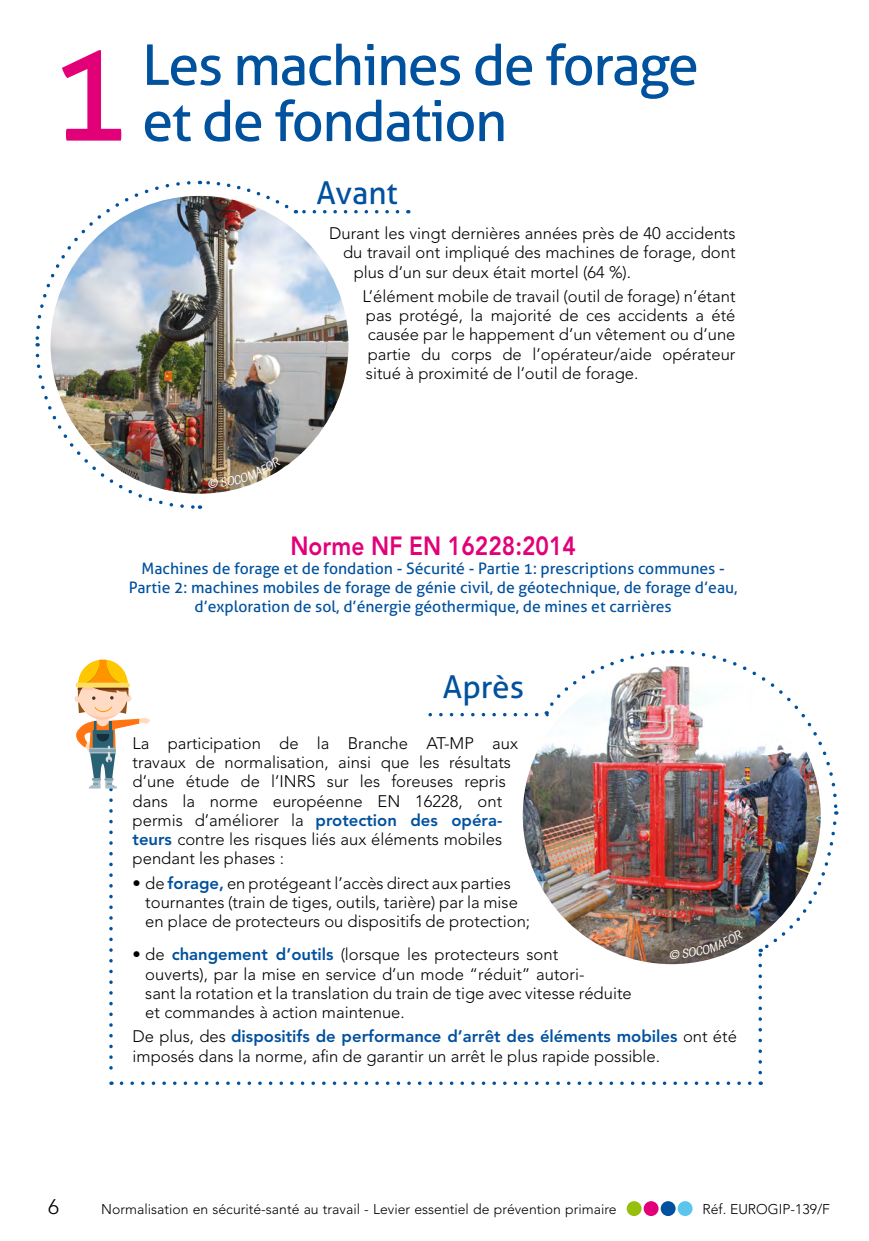
<style>
.page{position:relative;width:869px;height:1241px;background:#fff}
.page>*{position:absolute;margin:0;border:0;box-sizing:border-box;transform-origin:0 0}
.t1{font:138.95px "Aller";color:#e20079}
.t2{font:56px/56px "Aller";letter-spacing:-.03em;color:#00519e}
.t3{font:31.5px "Aller";color:#00519e}
.t4{font:800 26.07px "Avenir LT";color:#e20079;scale:.87 1}
.t5{font:300 21px "Avenir LT";color:#000}
.t6{font:300 16.62px/19.2px "Avenir LT";color:#000}
.t7{font:15.75px/18.9px "Aller";color:#00519e;text-align:center}
.t8{font:300 14px "Avenir LT";color:#000}
.s1{font-weight:800;color:#00519e}
</style>
<div class="page">
<div style="left:626px;top:1200px;width:15px;height:15px;background:#98bf0c;border-radius:50%"></div>
<div style="left:643px;top:1200px;width:15px;height:15px;background:#e20079;border-radius:50%"></div>
<div style="left:660px;top:1200px;width:15px;height:15px;background:#00519e;border-radius:50%"></div>
<div style="left:677px;top:1200px;width:15px;height:15px;background:#5cc5ed;border-radius:50%"></div>
<img style="left:74px;top:649px;width:764px;height:435px">
<img style="left:35px;top:180px;width:362px;height:329px">
<h1 class="t1" style="left:48px;top:7px;width:85px">1</h1>
<h2 class="t2" style="left:142px;top:37px;width:558px">Les machines de forage et de fondation</h2>
<h3 class="t3" style="left:316px;top:173px;width:83px">Avant</h3>
<p class="t6" style="left:329px;top:224px;width:407px">Durant les vingt dernières années près de 40 accidents</p>
<p class="t6" style="left:343px;top:243px;width:394px">du travail ont impliqué des machines de forage, dont</p>
<p class="t6" style="left:353px;top:262px;width:279px">plus d’un sur deux était mortel (64 %).</p>
<p class="t6" style="left:362px;top:286px;width:374px;text-align:justify">L’élément mobile de travail (outil de forage) n’étant pas protégé, la majorité de ces accidents a été causée par le happement d’un vêtement ou d’une partie du corps de l’opérateur/aide opérateur situé à proximité de l’outil de forage.</p>
<h3 class="t4" style="left:290px;top:530px;width:330px">Norme NF EN 16228:2014</h3>
<p class="t7" style="left:129px;top:558px;width:610px">Machines de forage et de fondation - Sécurité - Partie 1: prescriptions communes -<br>Partie 2: machines mobiles de forage de génie civil, de géotechnique, de forage d’eau, d’exploration de sol, d’énergie géothermique, de mines et carrières</p>
<h3 class="t3" style="left:442px;top:667px;width:83px">Après</h3>
<p class="t6" style="left:132px;top:733px;width:387px">La participation de la Branche AT-MP aux travaux de normalisation, ainsi que les résultats d’une étude de l’INRS sur les foreuses repris dans la norme européenne EN 16228, ont permis d’améliorer la <span class="s1">protection des opéra&shy;teurs</span> contre les risques liés aux éléments mobiles pendant les phases :</p>
<p class="t6" style="left:145px;top:873px;width:386px;text-indent:-13px">• de <span class="s1">forage,</span> en protégeant l’accès direct aux parties tournantes (train de tiges, outils, tarière) par la mise en place de protecteurs ou dispositifs de protection;</p>
<p class="t6" style="left:145px;top:944px;width:488px;text-indent:-13px">• de <span class="s1">changement d’outils</span> (lorsque les protecteurs sont<br>ouverts), par la mise en service d’un mode “réduit” autori-<br>sant la rotation et la translation du train de tige avec vitesse réduite et commandes à action maintenue.</p>
<p class="t6" style="left:132px;top:1026px;width:605px">De plus, des <span class="s1">dispositifs de performance d’arrêt des éléments mobiles</span> ont été imposés dans la norme, afin de garantir un arrêt le plus rapide possible.</p>
<p class="t5" style="left:48px;top:1194px;width:12px">6</p>
<p class="t8" style="left:101px;top:1200px;width:516px">Normalisation en sécurité-santé au travail - Levier essentiel de prévention primaire</p>
<p class="t8" style="left:702px;top:1200px;width:129px">Réf. EUROGIP-139/F</p>
</div>
